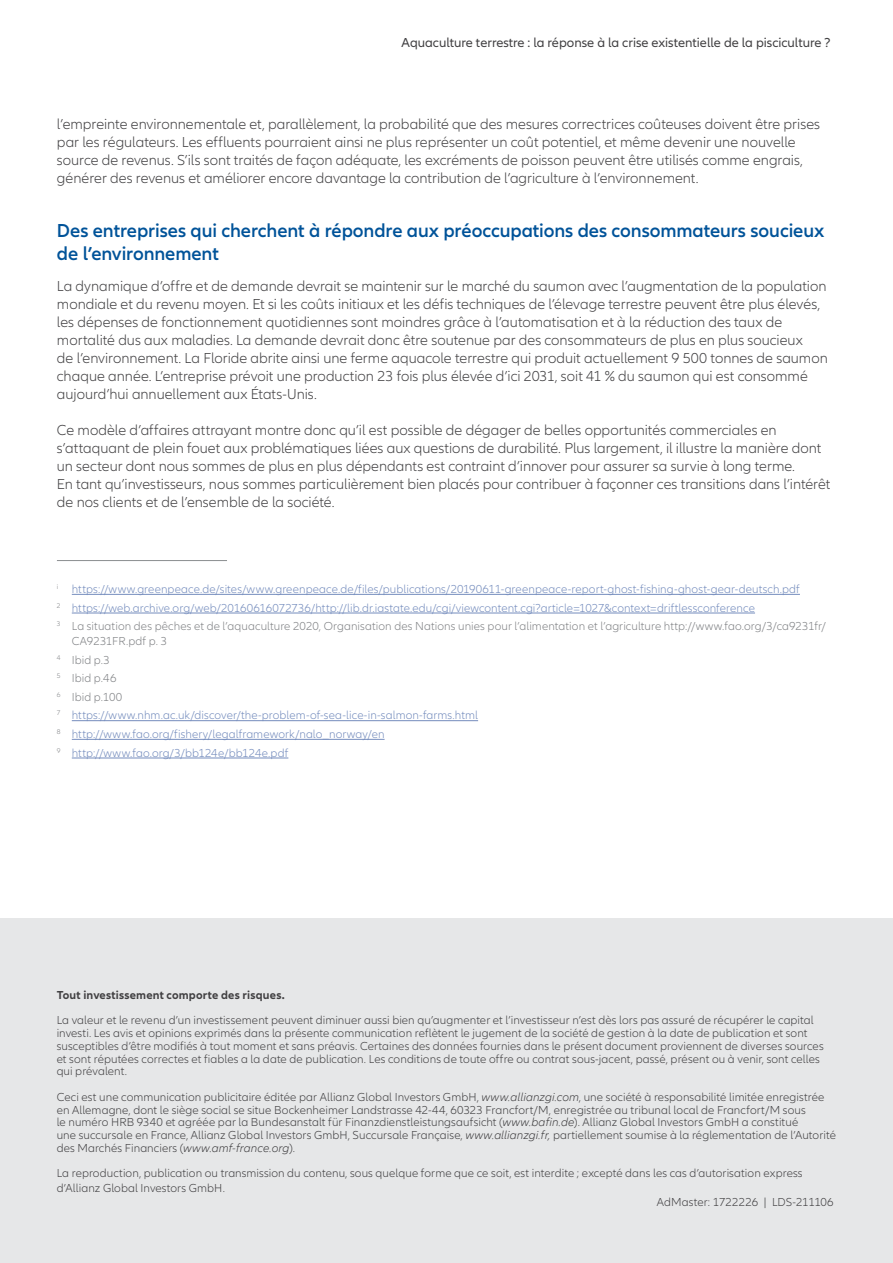
<style>
.page{position:relative;width:893px;height:1263px;background:#fff}
.page>*{position:absolute;margin:0;border:0;box-sizing:border-box;transform-origin:0 0}
.t1{font:600 19.5px/23.4px "Allianz Neo";letter-spacing:-.005em;color:#005399}
.t2{font:300 15px/18px "Allianz Neo";color:#414042}
.t3{font:13.5px "Allianz Neo";color:#414042}
.t4{font:300 12px/12.8px "Allianz Neo";letter-spacing:.005em;color:#414042}
.t5{font:300 12px/18.6px "Allianz Neo";letter-spacing:.005em;color:#748cbd}
.t6{font:700 12px "Allianz Neo";letter-spacing:.015em;color:#414042}
.s1{color:#808285}
.s2{font-style:italic}
</style>
<div class="page">
<hr style="left:72px;top:594px;width:728px;height:1px;background:#748cbd">
<hr style="left:72px;top:613px;width:683px;height:1px;background:#748cbd">
<hr style="left:72px;top:720px;width:406px;height:1px;background:#748cbd">
<hr style="left:72px;top:739px;width:313px;height:1px;background:#748cbd">
<hr style="left:72px;top:758px;width:216px;height:1px;background:#748cbd">
<hr style="left:57px;top:560px;width:170px;height:1px;background:#8b8e90">
<div style="left:0;top:918px;width:893px;height:345px;background:#e6e7e8"></div>
<p class="t3" style="left:402px;top:35px;width:430px">Aquaculture terrestre : la réponse à la crise existentielle de la pisciculture ?</p>
<p class="t2" style="left:57px;top:116px;width:765px">l’empreinte environnementale et, parallèlement, la probabilité que des mesures correctrices coûteuses doivent être prises par les régulateurs. Les effluents pourraient ainsi ne plus représenter un coût potentiel, et même devenir une nouvelle source de revenus. S’ils sont traités de façon adéquate, les excréments de poisson peuvent être utilisés comme engrais, générer des revenus et améliorer encore davantage la contribution de l’agriculture à l’environnement.</p>
<h1 class="t1" style="left:57px;top:219px;width:769px">Des entreprises qui cherchent à répondre aux préoccupations des consommateurs soucieux de l’environnement</h1>
<p class="t2" style="left:57px;top:277px;width:772px">La dynamique d’offre et de demande devrait se maintenir sur le marché du saumon avec l’augmentation de la population mondiale et du revenu moyen. Et si les coûts initiaux et les défis techniques de l’élevage terrestre peuvent être plus élevés, les dépenses de fonctionnement quotidiennes sont moindres grâce à l’automatisation et à la réduction des taux de mortalité dus aux maladies. La demande devrait donc être soutenue par des consommateurs de plus en plus soucieux<br>de l’environnement. La Floride abrite ainsi une ferme aquacole terrestre qui produit actuellement 9 500 tonnes de saumon chaque année. L’entreprise prévoit une production 23 fois plus élevée d’ici 2031, soit 41 % du saumon qui est consommé aujourd’hui annuellement aux États-Unis.</p>
<p class="t2" style="left:57px;top:421px;width:775px">Ce modèle d’affaires attrayant montre donc qu’il est possible de dégager de belles opportunités commerciales en s’attaquant de plein fouet aux problématiques liées aux questions de durabilité. Plus largement, il illustre la manière dont un secteur dont nous sommes de plus en plus dépendants est contraint d’innover pour assurer sa survie à long terme.<br>En tant qu’investisseurs, nous sommes particulièrement bien placés pour contribuer à façonner ces transitions dans l’intérêt de nos clients et de l’ensemble de la société.</p>
<p class="t5" style="left:57px;top:580px;width:770px"><sup>i</sup> https://www.greenpeace.de/sites/www.greenpeace.de/files/publications/20190611-greenpeace-report-ghost-fishing-ghost-gear-deutsch.pdf<br><sup>2</sup> https://web.archive.org/web/20160616072736/http://lib.dr.iastate.edu/cgi/viewcontent.cgi?article=1027&amp;context=driftlessconference<br><sup>3</sup> <span class="s1">La situation des pêches et de l’aquaculture 2020, Organisation des Nations unies pour l’alimentation et l’agriculture http://www.fao.org/3/ca9231fr/</span></p>
<p class="t5" style="left:57px;top:632px;width:423px;text-indent:15px"><span class="s1">CA9231FR.pdf p. 3<br></span><sup>4</sup> <span class="s1">Ibid p.3<br></span><sup>5</sup> <span class="s1">Ibid p.46<br></span><sup>6</sup> <span class="s1">Ibid p.100<br></span><sup>7</sup> https://www.nhm.ac.uk/discover/the-problem-of-sea-lice-in-salmon-farms.html <sup>8</sup> http://www.fao.org/fishery/legalframework/nalo_norway/en<br><sup>9</sup> http://www.fao.org/3/bb124e/bb124e.pdf</p>
<p class="t6" style="left:57px;top:988px;width:230px">Tout investissement comporte des risques.</p>
<p class="t4" style="left:57px;top:1014px;width:768px">La valeur et le revenu d’un investissement peuvent diminuer aussi bien qu’augmenter et l’investisseur n’est dès lors pas assuré de récupérer le capital investi. Les avis et opinions exprimés dans la présente communication reflètent le jugement de la société de gestion à la date de publication et sont susceptibles d’être modifiés à tout moment et sans préavis. Certaines des données fournies dans le présent document proviennent de diverses sources et sont réputées correctes et fiables a la date de publication. Les conditions de toute offre ou contrat sous-jacent, passé, présent ou à venir, sont celles qui prévalent.</p>
<p class="t4" style="left:57px;top:1091px;width:781px">Ceci est une communication publicitaire éditée par Allianz Global Investors GmbH, <span class="s2">www.allianzgi.com</span>, une société à responsabilité limitée enregistrée en Allemagne, dont le siège social se situe Bockenheimer Landstrasse 42-44, 60323 Francfort/M, enregistrée au tribunal local de Francfort/M sous<br>le numéro HRB 9340 et agréée par la Bundesanstalt für Finanzdienstleistungsaufsicht (<span class="s2">www.bafin.de</span>). Allianz Global Investors GmbH a constitué<br>une succursale en France, Allianz Global Investors GmbH, Succursale Française, <span class="s2">www.allianzgi.fr,</span> partiellement soumise à la réglementation de l’Autorité des Marchés Financiers (<span class="s2">www.amf-france.org</span>).</p>
<p class="t4" style="left:57px;top:1167px;width:747px">La reproduction, publication ou transmission du contenu, sous quelque forme que ce soit, est interdite ; excepté dans les cas d’autorisation express</p>
<p class="t4" style="left:57px;top:1182px;width:170px">d’Allianz Global Investors GmbH.</p>
<p class="t4" style="left:657px;top:1196px;width:178px">AdMaster: 1722226 | LDS-211106</p>
</div>
